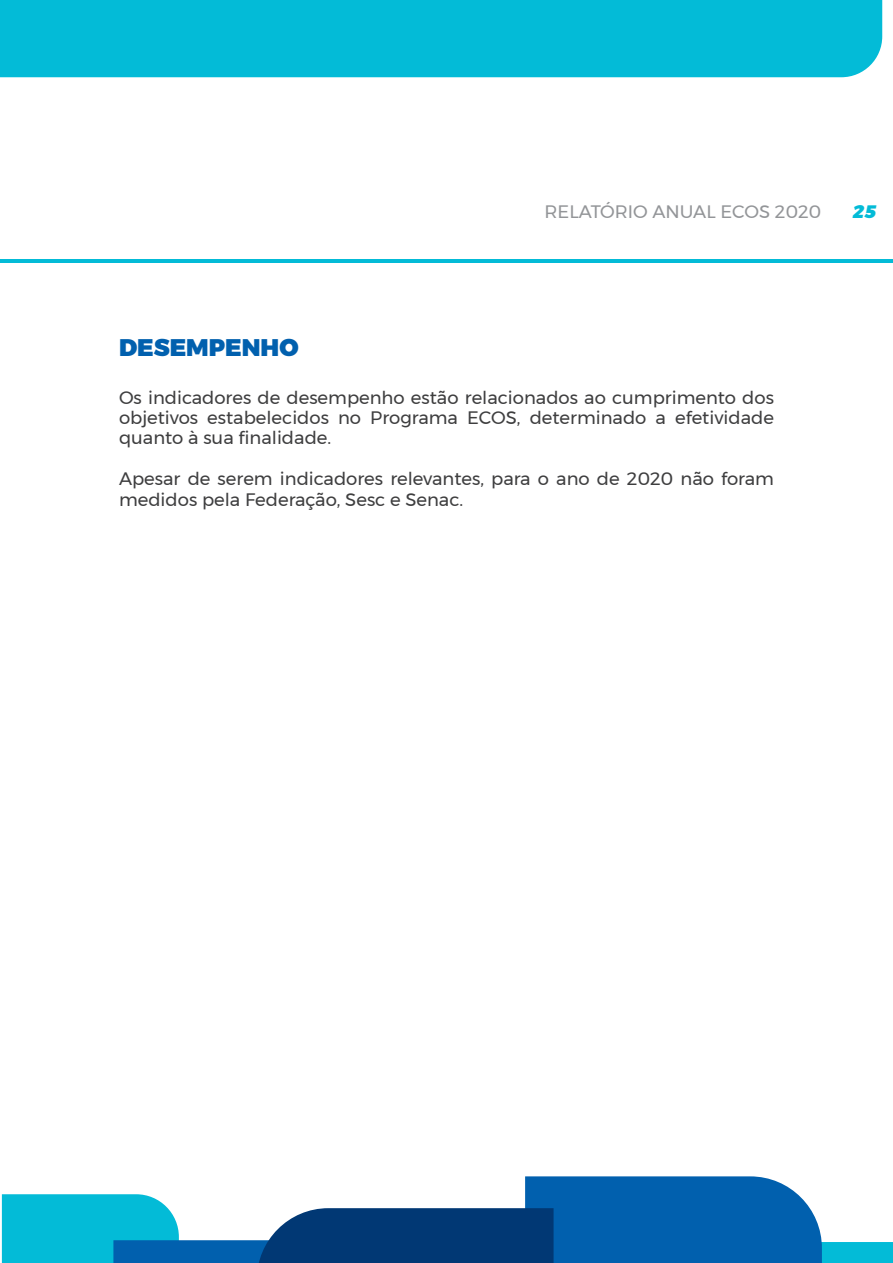
<style>
.page{position:relative;width:893px;height:1263px;background:#fff}
.page>*{position:absolute;margin:0;border:0;box-sizing:border-box;transform-origin:0 0}
.t1{font:900 24px "Montserrat";color:#0160ae}
.t2{font:18px/20.4px "Montserrat";color:#3e3e3f;text-align:justify}
.t3{font:18px "Montserrat";color:#939598}
.t4{font:italic 900 18px "Montserrat";color:#03bbd7}
</style>
<div class="page">
<hr style="left:498px;top:259px;width:395px;height:3px;background:#03bbd7">
<div style="left:0;top:0;width:882px;height:77px;background:#03bbd7"></div>
<hr style="left:0;top:259px;width:512px;height:3px;background:#03bbd7">
<svg style="left:2px;top:1176px;width:891px;height:87px"></svg>
<p class="t3" style="left:545px;top:198px;width:278px">RELATÓRIO ANUAL ECOS 2020</p>
<p class="t4" style="left:852px;top:197px;width:26px">25</p>
<h1 class="t1" style="left:119px;top:328px;width:181px">DESEMPENHO</h1>
<p class="t2" style="left:119px;top:387px;width:656px">Os indicadores de desempenho estão relacionados ao cumprimento dos objetivos estabelecidos no Programa ECOS, determinado a efetividade quanto à sua finalidade.</p>
<p class="t2" style="left:119px;top:468px;width:656px">Apesar de serem indicadores relevantes, para o ano de 2020 não foram medidos pela Federação, Sesc e Senac.</p>
</div>
